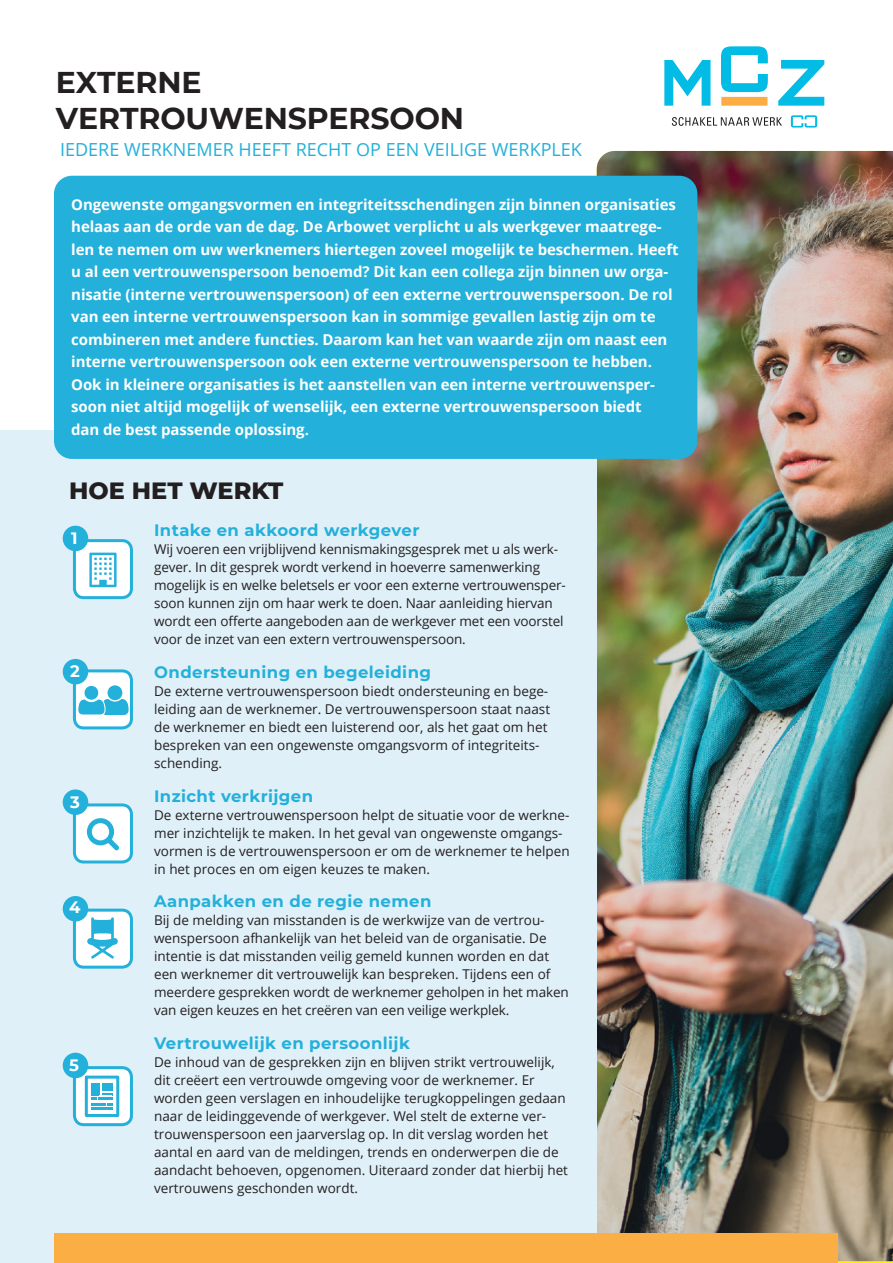
<style>
.page{position:relative;width:893px;height:1263px;background:#fff}
.page>*{position:absolute;margin:0;border:0;box-sizing:border-box;transform-origin:0 0}
.t1{font:700 30px/36px "Montserrat";letter-spacing:-.005em;color:#231f20}
.t2{font:800 24px "Montserrat";color:#231f20}
.t3{font:18px "Open Sans";color:#23b0da}
.t4{font:700 16.5px "Montserrat";letter-spacing:.025em;color:#23b0da}
.t5{font:700 16.5px "Montserrat";color:#fff}
.t6{font:700 15px/22.5px "Open Sans";letter-spacing:-.005em;color:#fff}
.t7{font:13.5px/18px "Open Sans";color:#231f20}
</style>
<div class="page">
<img style="left:597px;top:151px;width:296px;height:1110px">
<div style="left:0;top:430px;width:597px;height:833px;background:#e0f0f8"></div>
<div style="left:54px;top:176px;width:643px;height:283px;background:#23b0da;border-radius:18px"></div>
<div style="left:54px;top:1233px;width:784px;height:30px;background:#fbae44"></div>
<div style="left:723px;top:98px;width:43px;height:6px;background:#fbae44"></div>
<div style="left:721px;top:97px;width:46px;height:9px;border:3px solid #fbad44"></div>
<svg style="left:721px;top:46px;width:47px;height:47px"></svg>
<svg style="left:778px;top:59px;width:46px;height:47px"></svg>
<svg style="left:664px;top:59px;width:47px;height:47px"></svg>
<svg style="left:672px;top:117px;width:110px;height:9px"></svg>
<svg style="left:791px;top:115px;width:26px;height:13px"></svg>
<div style="left:74px;top:541px;width:57px;height:57px;background:#fff;border-radius:9px"></div>
<svg style="left:89px;top:553px;width:28px;height:34px"></svg>
<div style="left:73px;top:539px;width:60px;height:60px;border:3px solid #23b0da;border-radius:9px"></div>
<div style="left:63px;top:526px;width:25px;height:25px;background:#23b0da;border-radius:50%"></div>
<div style="left:74px;top:671px;width:57px;height:57px;background:#fff;border-radius:9px"></div>
<svg style="left:78px;top:685px;width:51px;height:30px"></svg>
<div style="left:73px;top:669px;width:60px;height:60px;border:3px solid #23b0da;border-radius:9px"></div>
<div style="left:63px;top:659px;width:25px;height:25px;background:#23b0da;border-radius:50%"></div>
<div style="left:74px;top:805px;width:57px;height:57px;background:#fff;border-radius:9px"></div>
<svg style="left:87px;top:818px;width:32px;height:32px"></svg>
<div style="left:73px;top:803px;width:60px;height:60px;border:3px solid #23b0da;border-radius:9px"></div>
<div style="left:63px;top:789px;width:25px;height:26px;background:#23b0da;border-radius:50%"></div>
<div style="left:74px;top:910px;width:57px;height:57px;background:#fff;border-radius:9px"></div>
<div style="left:73px;top:909px;width:60px;height:60px;border:3px solid #23b0da;border-radius:9px"></div>
<div style="left:63px;top:896px;width:25px;height:25px;background:#23b0da;border-radius:50%"></div>
<svg style="left:87px;top:917px;width:31px;height:42px"></svg>
<div style="left:74px;top:1068px;width:57px;height:57px;background:#fff;border-radius:9px"></div>
<div style="left:73px;top:1066px;width:60px;height:60px;border:3px solid #23b0da;border-radius:9px"></div>
<div style="left:63px;top:1053px;width:25px;height:25px;background:#23b0da;border-radius:50%"></div>
<div style="left:85px;top:1075px;width:34px;height:42px;border:3px solid #23b0da"></div>
<div style="left:91px;top:1083px;width:9px;height:12px;background:#23b0da"></div>
<div style="left:102px;top:1083px;width:10px;height:8px;background:#23b0da"></div>
<hr style="left:91px;top:1107px;width:22px;height:3px;background:#23b0da">
<svg style="left:91px;top:1093px;width:22px;height:12px"></svg>
<h1 class="t1" style="left:56px;top:62px;width:410px">EXTERNE<br>VERTROUWENSPERSOON</h1>
<h3 class="t3" style="left:60px;top:137px;width:523px">IEDERE WERKNEMER HEEFT RECHT OP EEN VEILIGE WERKPLEK</h3>
<p class="t6" style="left:71px;top:192px;width:609px">Ongewenste omgangsvormen en integriteitsschendingen zijn binnen organisaties helaas aan de orde van de dag. De Arbowet verplicht u als werkgever maatrege&shy;len te nemen om uw werknemers hiertegen zoveel mogelijk te beschermen. Heeft u al een vertrouwenspersoon benoemd? Dit kan een collega zijn binnen uw orga&shy;nisatie (interne vertrouwenspersoon) of een externe vertrouwenspersoon. De rol van een interne vertrouwenspersoon kan in sommige gevallen lastig zijn om te combineren met andere functies. Daarom kan het van waarde zijn om naast een interne vertrouwenspersoon ook een externe vertrouwenspersoon te hebben.<br>Ook in kleinere organisaties is het aanstellen van een interne vertrouwensper&shy;soon niet altijd mogelijk of wenselijk, een externe vertrouwenspersoon biedt<br>dan de best passende oplossing.</p>
<h2 class="t2" style="left:69px;top:473px;width:216px">HOE HET WERKT</h2>
<p class="t5" style="left:71px;top:527px;width:8px">1</p>
<p class="t5" style="left:70px;top:659px;width:11px">2</p>
<p class="t5" style="left:70px;top:790px;width:11px">3</p>
<p class="t5" style="left:69px;top:895px;width:13px">4</p>
<p class="t5" style="left:69px;top:1053px;width:11px">5</p>
<p class="t4" style="left:154px;top:519px;width:267px">Intake en akkoord werkgever</p>
<p class="t7" style="left:154px;top:540px;width:413px">Wij voeren een vrijblijvend kennismakingsgesprek met u als werk&shy;gever. In dit gesprek wordt verkend in hoeverre samenwerking mogelijk is en welke beletsels er voor een externe vertrouwensper&shy;soon kunnen zijn om haar werk te doen. Naar aanleiding hiervan wordt een offerte aangeboden aan de werkgever met een voorstel voor de inzet van een extern vertrouwenspersoon.</p>
<p class="t4" style="left:154px;top:660px;width:278px">Ondersteuning en begeleiding</p>
<p class="t7" style="left:154px;top:682px;width:397px">De externe vertrouwenspersoon biedt ondersteuning en bege&shy;leiding aan de werknemer. De vertrouwenspersoon staat naast de werknemer en biedt een luisterend oor, als het gaat om het bespreken van een ongewenste omgangsvorm of integriteits&shy;schending.</p>
<p class="t4" style="left:154px;top:784px;width:161px">Inzicht verkrijgen</p>
<p class="t7" style="left:154px;top:805px;width:417px">De externe vertrouwenspersoon helpt de situatie voor de werkne&shy;mer inzichtelijk te maken. In het geval van ongewenste omgangs&shy;vormen is de vertrouwenspersoon er om de werknemer te helpen in het proces en om eigen keuzes te maken.</p>
<p class="t4" style="left:154px;top:889px;width:279px">Aanpakken en de regie nemen</p>
<p class="t7" style="left:154px;top:911px;width:416px">Bij de melding van misstanden is de werkwijze van de vertrou&shy;wenspersoon afhankelijk van het beleid van de organisatie. De intentie is dat misstanden veilig gemeld kunnen worden en dat een werknemer dit vertrouwelijk kan bespreken. Tijdens een of meerdere gesprekken wordt de werknemer geholpen in het maken van eigen keuzes en het creëren van een veilige werkplek.</p>
<p class="t4" style="left:154px;top:1031px;width:257px">Vertrouwelijk en persoonlijk</p>
<p class="t7" style="left:154px;top:1052px;width:415px">De inhoud van de gesprekken zijn en blijven strikt vertrouwelijk, dit creëert een vertrouwde omgeving voor de werknemer. Er worden geen verslagen en inhoudelijke terugkoppelingen gedaan naar de leidinggevende of werkgever. Wel stelt de externe ver&shy;trouwenspersoon een jaarverslag op. In dit verslag worden het aantal en aard van de meldingen, trends en onderwerpen die de aandacht behoeven, opgenomen. Uiteraard zonder dat hierbij het vertrouwens geschonden wordt.</p>
</div>
